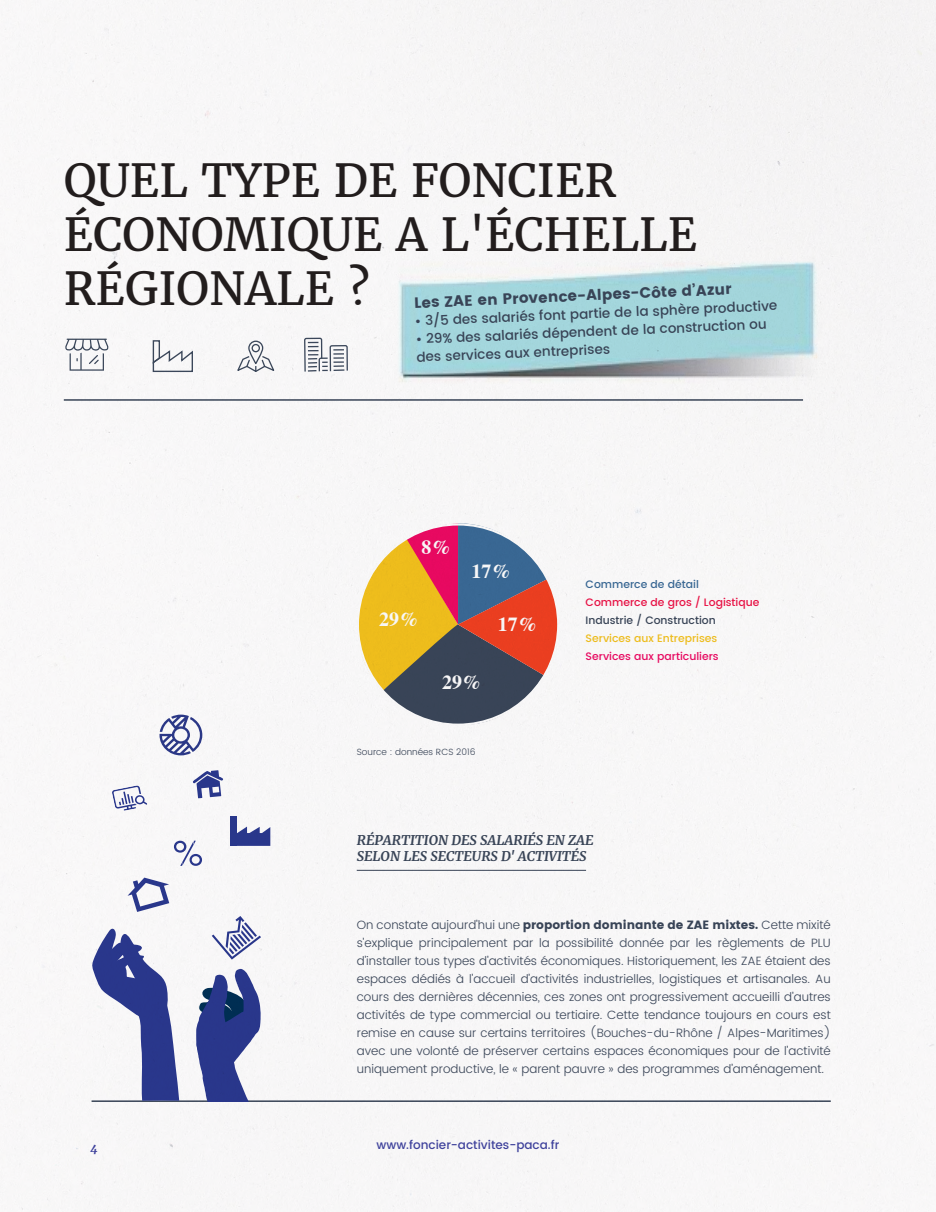
<style>
.page{position:relative;width:936px;height:1212px;background:#fff}
.page>*{position:absolute;margin:0;border:0;box-sizing:border-box;transform-origin:0 0}
.t1{font:45px/54px "Merriweather";color:#241f1f}
.t2{font:700 19.95px "Times";color:#fff}
.t3{font:15px "Poppins";color:#3b475a}
.t4{font:500 13.5px/17.4px "Poppins";color:#3b475a}
.t5{font:italic 700 13.5px/16.2px "Merriweather";color:#3b475a}
.t6{font:300 12px/18px "Poppins";color:#3b475a;text-align:justify}
.t7{font:500 12px "Poppins";color:#3f429c}
.t8{font:italic 700 12px "Merriweather";color:#3f429c}
.t9{font:500 10.8px "Poppins";color:#ef1348}
.t10{font:500 10.8px "Poppins";color:#ef0a64}
.t11{font:500 10.8px "Poppins";color:#3b475a}
.t12{font:500 10.8px "Poppins";color:#f5c31e}
.t13{font:500 10.8px "Poppins";color:#3b6b98}
.t14{font:300 9px "Poppins";color:#3b475a}
.s1{font-weight:400}
</style>
<div class="page">
<img style="left:0;top:0;width:935px;height:1212px">
<svg style="left:235px;top:340px;width:41px;height:34px"></svg>
<svg style="left:65px;top:339px;width:44px;height:32px"></svg>
<svg style="left:151px;top:339px;width:43px;height:34px"></svg>
<svg style="left:303px;top:0;width:45px;height:373px"></svg>
<h1 class="t1" style="left:64px;top:153px;width:635px">QUEL TYPE DE FONCIER<br>ÉCONOMIQUE A L'ÉCHELLE<br>RÉGIONALE ?</h1>
<p class="t3" style="left:414px;top:295px;width:319px;rotate:-3deg">Les ZAE en Provence-Alpes-Côte d’Azur</p>
<p class="t4" style="left:414px;top:314px;width:364px;rotate:-3deg">• 3/5 des salariés font partie de la sphère productive</p>
<p class="t4" style="left:415px;top:332px;width:353px;rotate:-3deg">• 29% des salariés dépendent de la construction ou des services aux entreprises</p>
<h2 class="t2" style="left:421px;top:528px;width:31px">8%</h2>
<h2 class="t2" style="left:379px;top:600px;width:41px">29%</h2>
<h2 class="t2" style="left:471px;top:552px;width:41px">17%</h2>
<h2 class="t2" style="left:497px;top:605px;width:41px">17%</h2>
<h2 class="t2" style="left:442px;top:663px;width:41px">29%</h2>
<p class="t14" style="left:357px;top:746px;width:120px">Source : données RCS 2016</p>
<p class="t13" style="left:585px;top:576px;width:115px">Commerce de détail</p>
<p class="t9" style="left:585px;top:594px;width:175px">Commerce de gros / Logistique</p>
<p class="t11" style="left:585px;top:612px;width:132px">Industrie / Construction</p>
<p class="t12" style="left:585px;top:630px;width:133px">Services aux Entreprises</p>
<p class="t10" style="left:585px;top:648px;width:134px">Services aux particuliers</p>
<p class="t5" style="left:357px;top:832px;width:238px">RÉPARTITION DES SALARIÉS EN ZAE<br>SELON LES SECTEURS D' ACTIVITÉS</p>
<p class="t6" style="left:357px;top:916px;width:475px">On constate aujourd’hui une <span class="s1">proportion dominante de ZAE mixtes.</span> Cette mixité s’explique principalement par la possibilité donnée par les règlements de PLU d’installer tous types d’activités économiques. Historiquement, les ZAE étaient des espaces dédiés à l’accueil d’activités industrielles, logistiques et artisanales. Au cours des dernières décennies, ces zones ont progressivement accueilli d’autres activités de type commercial ou tertiaire. Cette tendance toujours en cours est remise en cause sur certains territoires (Bouches-du-Rhône / Alpes-Maritimes) avec une volonté de préserver certains espaces économiques pour de l’activité uniquement productive, le « parent pauvre » des programmes d’aménagement.</p>
<p class="t8" style="left:91px;top:1139px;width:9px">4</p>
<p class="t7" style="left:376px;top:1136px;width:184px">www.foncier-activites-paca.fr</p>
</div>
